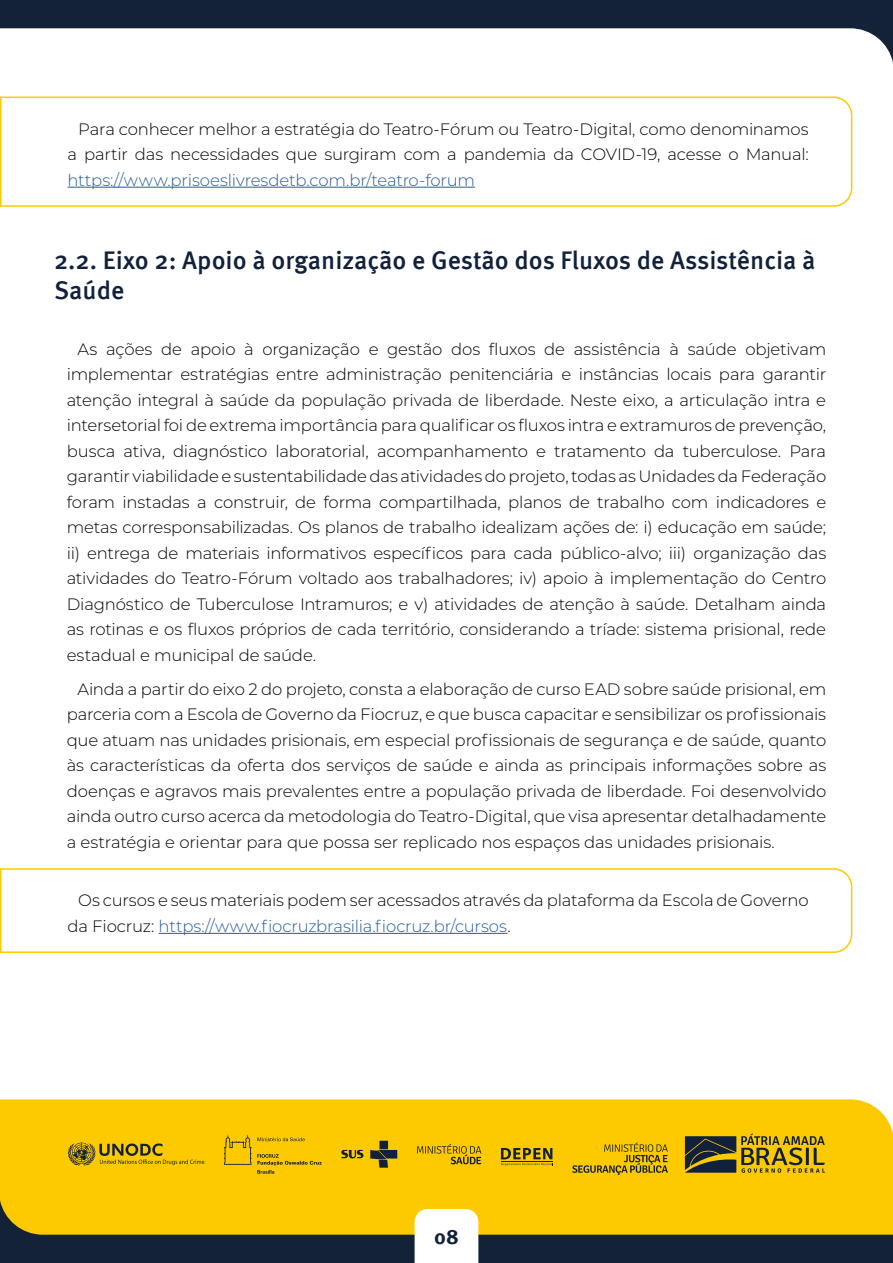
<style>
.page{position:relative;width:893px;height:1263px;background:#fff}
.page>*{position:absolute;margin:0;border:0;box-sizing:border-box;transform-origin:0 0}
.t1{font:500 25.5px/30.6px "Meta Pro";color:#12213b}
.t2{font:700 21px "Meta Pro";color:#12213b}
.t3{font:300 16.5px/25.5px "Montserrat";letter-spacing:-.01em;color:#000;text-align:justify}
.t4{font:300 16.5px "Montserrat";letter-spacing:-.01em;color:#275b9b}
.s1{color:#275b9b}
</style>
<div class="page">
<div style="left:0;top:1099px;width:893px;height:101px;background:#fdc901"></div>
<svg style="left:0;top:0;width:893px;height:63px"></svg>
<svg style="left:0;top:1200px;width:893px;height:63px;background:#937d19"></svg>
<svg style="left:415px;top:1209px;width:63px;height:54px"></svg>
<svg style="left:68px;top:1142px;width:136px;height:24px;background:#c7a20d"></svg>
<svg style="left:341px;top:1150px;width:22px;height:8px"></svg>
<div style="left:379px;top:1141px;width:9px;height:8px;background:#12213b"></div>
<svg style="left:370px;top:1150px;width:27px;height:18px"></svg>
<svg style="left:257px;top:1137px;width:48px;height:4px"></svg>
<svg style="left:257px;top:1154px;width:65px;height:20px"></svg>
<svg style="left:224px;top:1135px;width:27px;height:30px"></svg>
<svg style="left:417px;top:1144px;width:64px;height:20px"></svg>
<svg style="left:572px;top:1142px;width:96px;height:33px;background:#cea70c"></svg>
<svg style="left:685px;top:1133px;width:140px;height:40px;background:#8f7a1b"></svg>
<svg style="left:501px;top:1148px;width:52px;height:18px"></svg>
<hr style="left:501px;top:1161px;width:52px;height:1px;background:#12213b">
<svg style="left:0;top:96px;width:853px;height:111px"></svg>
<svg style="left:0;top:868px;width:853px;height:85px"></svg>
<hr style="left:68px;top:187px;width:407px;height:1px;background:#275b9b">
<hr style="left:159px;top:933px;width:348px;height:1px;background:#275b9b">
<p class="t3" style="left:68px;top:115px;width:743px;text-align:right">Para conhecer melhor a estratégia do Teatro-Fórum ou Teatro-Digital, como denominamos a partir das necessidades que surgiram com a pandemia da COVID-19, acesse o Manual:</p>
<p class="t4" style="left:68px;top:168px;width:409px">https://www.prisoeslivresdetb.com.br/teatro-forum</p>
<h1 class="t1" style="left:54px;top:243px;width:763px">2.2. Eixo 2: Apoio à organização e Gestão dos Fluxos de Assistência à<br>Saúde</h1>
<p class="t3" style="left:67px;top:335px;width:761px;text-indent:11px">As ações de apoio à organização e gestão dos fluxos de assistência à saúde objetivam implementar estratégias entre administração penitenciária e instâncias locais para garantir atenção integral à saúde da população privada de liberdade. Neste eixo, a articulação intra e intersetorial foi de extrema importância para qualificar os fluxos intra e extramuros de prevenção, busca ativa, diagnóstico laboratorial, acompanhamento e tratamento da tuberculose. Para garantir viabilidade e sustentabilidade das atividades do projeto, todas as Unidades da Federação foram instadas a construir, de forma compartilhada, planos de trabalho com indicadores e metas corresponsabilizadas. Os planos de trabalho idealizam ações de: i) educação em saúde; ii) entrega de materiais informativos específicos para cada público-alvo; iii) organização das atividades do Teatro-Fórum voltado aos trabalhadores; iv) apoio à implementação do Centro Diagnóstico de Tuberculose Intramuros; e v) atividades de atenção à saúde. Detalham ainda as rotinas e os fluxos próprios de cada território, considerando a tríade: sistema prisional, rede estadual e municipal de saúde.</p>
<p class="t3" style="left:67px;top:675px;width:761px;text-indent:11px">Ainda a partir do eixo 2 do projeto, consta a elaboração de curso EAD sobre saúde prisional, em parceria com a Escola de Governo da Fiocruz, e que busca capacitar e sensibilizar os profissionais que atuam nas unidades prisionais, em especial profissionais de segurança e de saúde, quanto às características da oferta dos serviços de saúde e ainda as principais informações sobre as doenças e agravos mais prevalentes entre a população privada de liberdade. Foi desenvolvido ainda outro curso acerca da metodologia do Teatro-Digital, que visa apresentar detalhadamente a estratégia e orientar para que possa ser replicado nos espaços das unidades prisionais.</p>
<p class="t3" style="left:68px;top:887px;width:743px;text-indent:11px">Os cursos e seus materiais podem ser acessados através da plataforma da Escola de Governo da Fiocruz: <span class="s1">https://www.fiocruzbrasilia.fiocruz.br/cursos</span>.</p>
<p class="t2" style="left:434px;top:1220px;width:26px">08</p>
</div>
